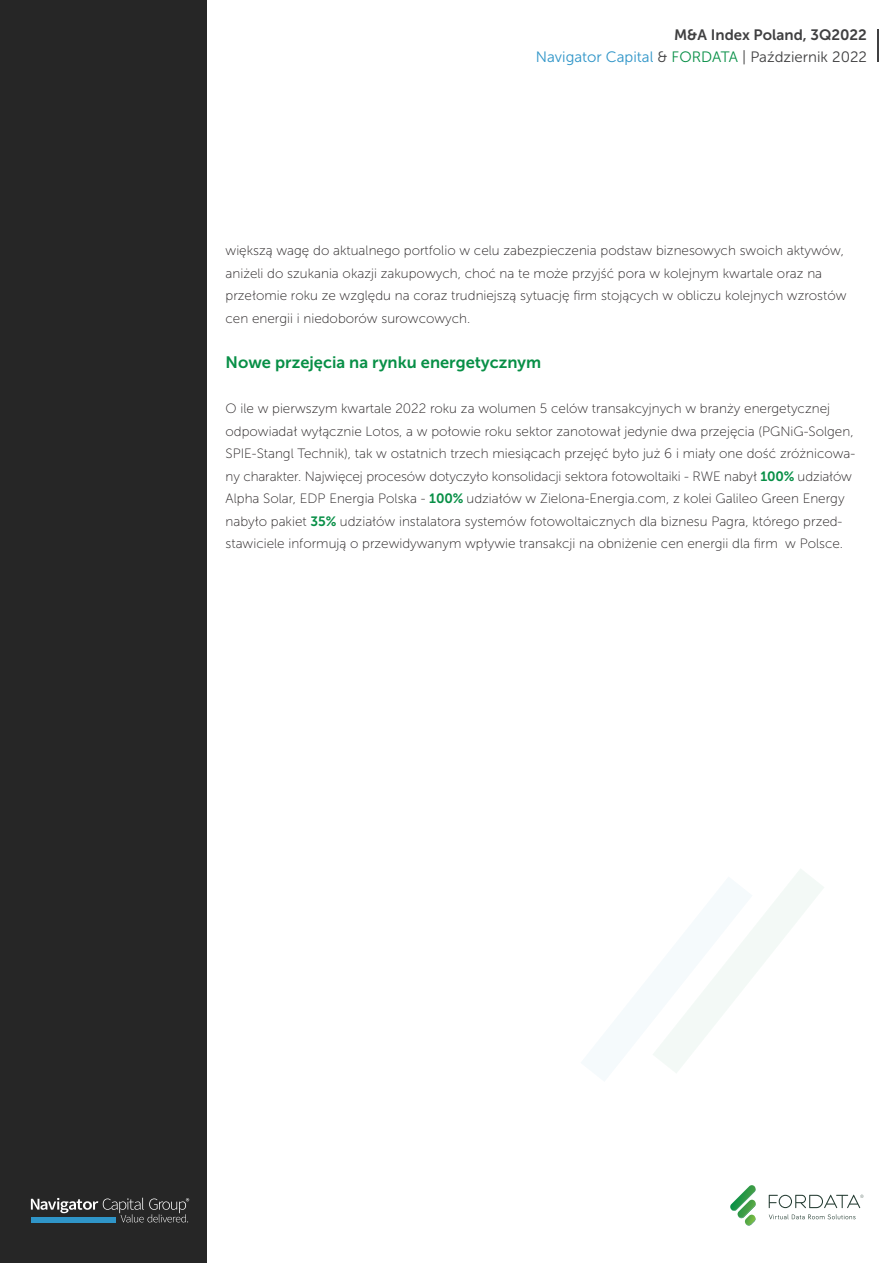
<style>
.page{position:relative;width:893px;height:1263px;background:#fff}
.page>*{position:absolute;margin:0;border:0;box-sizing:border-box;transform-origin:0 0}
.t1{font:16.5px "Museo Sans 700";color:#078f46}
.t2{font:15px "Museo Sans 300";color:#404041}
.t3{font:15px "Museo Sans 700";color:#404041}
.t4{font:13.5px/22.5px "Museo Sans 100";color:#231f20}
.s1{color:#2f95c8}
.s2{color:#078f46}
.s3{font-family:"Museo Sans 700";color:#078f46}
</style>
<div class="page">
<div style="left:0;top:0;width:206px;height:1263px;background:#262626"></div>
<svg style="left:31px;top:1198px;width:158px;height:24px"></svg>
<svg style="left:653px;top:869px;width:171px;height:204px"></svg>
<svg style="left:769px;top:1214px;width:86px;height:5px"></svg>
<svg style="left:730px;top:1185px;width:26px;height:41px"></svg>
<svg style="left:769px;top:1195px;width:94px;height:13px"></svg>
<hr style="left:877px;top:29px;width:1px;height:33px;background:#404041">
<p class="t3" style="left:674px;top:27px;width:194px">M&amp;A Index Poland, 3Q2022</p>
<p class="t2" style="left:536px;top:48px;width:333px"><span class="s1">Navigator Capital</span> &amp; <span class="s2">FORDATA</span> | Październik 2022</p>
<p class="t4" style="left:226px;top:240px;width:622px">większą wagę do aktualnego portfolio w celu zabezpieczenia podstaw biznesowych swoich aktywów, aniżeli do szukania okazji zakupowych, choć na te może przyjść pora w kolejnym kwartale oraz na przełomie roku ze względu na coraz trudniejszą sytuację firm stojących w obliczu kolejnych wzrostów cen energii i niedoborów surowcowych.</p>
<p class="t1" style="left:226px;top:353px;width:317px">Nowe przejęcia na rynku energetycznym</p>
<p class="t4" style="left:226px;top:397px;width:631px">O ile w pierwszym kwartale 2022 roku za wolumen 5 celów transakcyjnych w branży energetycznej odpowiadał wyłącznie Lotos, a w połowie roku sektor zanotował jedynie dwa przejęcia (PGNiG-Solgen, SPIE-Stangl Technik), tak w ostatnich trzech miesiącach przejęć było już 6 i miały one dość zróżnicowa&shy;ny charakter. Najwięcej procesów dotyczyło konsolidacji sektora fotowoltaiki - RWE nabył <span class="s3">100%</span> udziałów Alpha Solar, EDP Energia Polska - <span class="s3">100%</span> udziałów w Zielona-Energia.com, z kolei Galileo Green Energy nabyło pakiet <span class="s3">35%</span> udziałów instalatora systemów fotowoltaicznych dla biznesu Pagra, którego przed&shy;stawiciele informują o przewidywanym wpływie transakcji na obniżenie cen energii dla firm w Polsce.</p>
</div>
